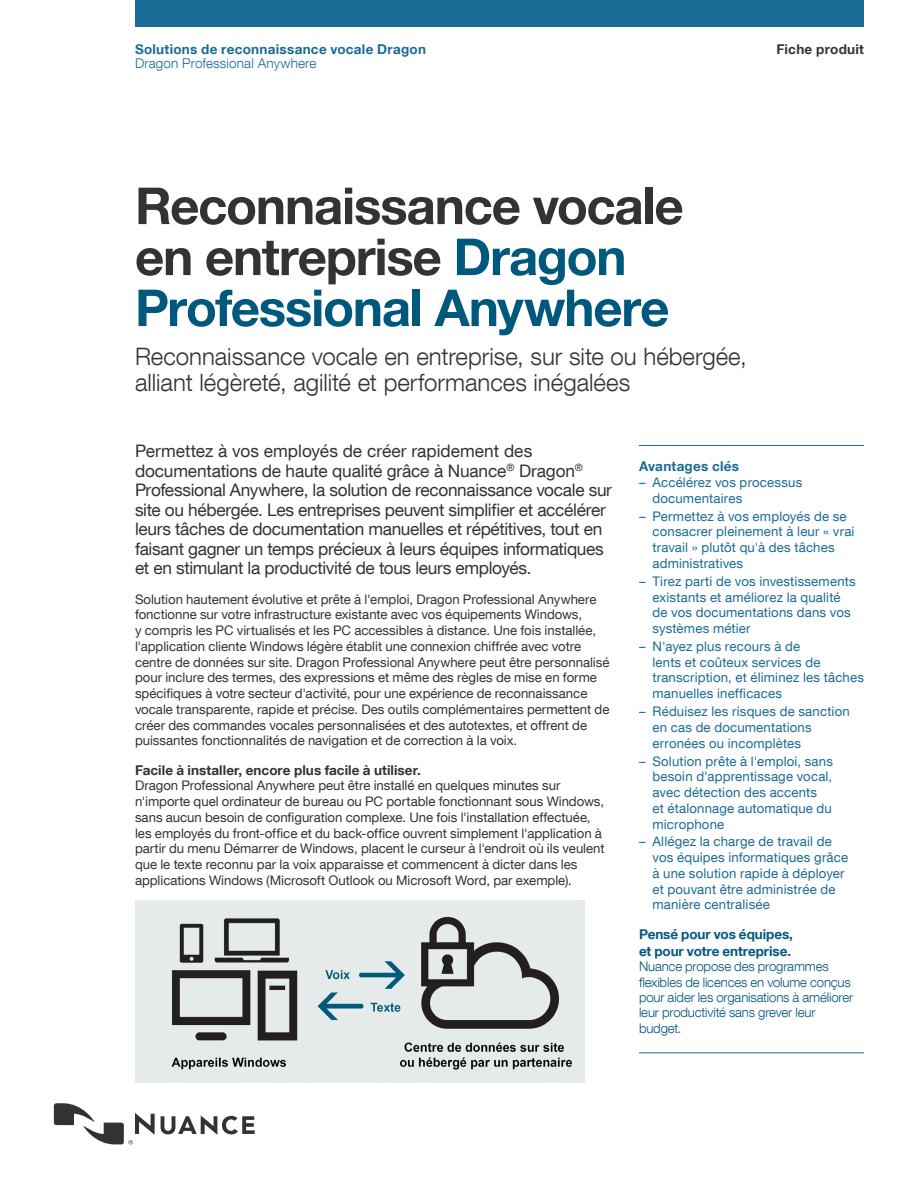
<style>
.page{position:relative;width:918px;height:1188px;background:#fff}
.page>*{position:absolute;margin:0;border:0;box-sizing:border-box;transform-origin:0 0}
.t1{font:700 51px/51px "Helvetica Neue LT Com";letter-spacing:-.025em;color:#333}
.t2{font:300 24px/25.5px "Helvetica Neue LT Com";color:#333}
.t3{font:17.25px/19.5px "Helvetica Neue LT Com";letter-spacing:-.02em;color:#333}
.t4{font:700 13.5px "Helvetica Neue LT Com";letter-spacing:.005em;color:#333}
.t5{font:700 13.5px "Helvetica Neue LT Com";letter-spacing:.02em;color:#1a6b96}
.t6{font:700 13.5px/16.5px "Helvetica Neue LT Com";letter-spacing:-.005em;color:#00597d}
.t7{font:300 13.5px "Helvetica Neue LT Com";letter-spacing:.01em;color:#1a6b96}
.t8{font:13.2px/15.8px "Helvetica Neue LT Com";letter-spacing:-.005em;color:#333}
.t9{font:13.2px/15.8px "Helvetica Neue LT Com";letter-spacing:.01em;color:#1a6b96}
.t10{font:300 13.2px/15.5px "Helvetica Neue LT Com";letter-spacing:-.01em;color:#00597d}
.s1{color:#00597d}
</style>
<div class="page">
<svg style="left:161px;top:1115px;width:94px;height:20px"></svg>
<svg style="left:54px;top:1103px;width:101px;height:41px"></svg>
<div style="left:135px;top:0;width:729px;height:27px;background:#1a6b96"></div>
<img style="left:135px;top:900px;width:449px;height:183px">
<hr style="left:639px;top:445px;width:225px;height:1px;background:#1a6b96">
<hr style="left:639px;top:1052px;width:225px;height:1px;background:#1a6b96">
<p class="t5" style="left:135px;top:41px;width:293px">Solutions de reconnaissance vocale Dragon</p>
<p class="t7" style="left:135px;top:55px;width:183px">Dragon Professional Anywhere</p>
<p class="t4" style="left:776px;top:41px;width:89px">Fiche produit</p>
<h1 class="t1" style="left:135px;top:179px;width:550px">Reconnaissance vocale en entreprise <span class="s1">Dragon<br>Professional Anywhere</span></h1>
<h2 class="t2" style="left:135px;top:343px;width:613px">Reconnaissance vocale en entreprise, sur site ou hébergée, alliant légèreté, agilité et performances inégalées</h2>
<p class="t3" style="left:135px;top:441px;width:479px">Permettez à vos employés de créer rapidement des documentations de haute qualité grâce à Nuance<sup>®</sup> Dragon<sup>® </sup>Professional Anywhere, la solution de reconnaissance vocale sur site ou hébergée. Les entreprises peuvent simplifier et accélérer leurs tâches de documentation manuelles et répétitives, tout en faisant gagner un temps précieux à leurs équipes informatiques et en stimulant la productivité de tous leurs employés.</p>
<p class="t8" style="left:135px;top:591px;width:476px">Solution hautement évolutive et prête à l'emploi, Dragon Professional Anywhere fonctionne sur votre infrastructure existante avec vos équipements Windows,<br>y compris les PC virtualisés et les PC accessibles à distance. Une fois installée, l'application cliente Windows légère établit une connexion chiffrée avec votre centre de données sur site. Dragon Professional Anywhere peut être personnalisé pour inclure des termes, des expressions et même des règles de mise en forme spécifiques à votre secteur d'activité, pour une expérience de reconnaissance vocale transparente, rapide et précise. Des outils complémentaires permettent de créer des commandes vocales personnalisées et des autotextes, et offrent de puissantes fonctionnalités de navigation et de correction à la voix.</p>
<p class="t4" style="left:135px;top:761px;width:288px">Facile à installer, encore plus facile à utiliser.</p>
<p class="t8" style="left:135px;top:778px;width:471px">Dragon Professional Anywhere peut être installé en quelques minutes sur n'importe quel ordinateur de bureau ou PC portable fonctionnant sous Windows, sans aucun besoin de configuration complexe. Une fois l'installation effectuée, les employés du front-office et du back-office ouvrent simplement l'application à partir du menu Démarrer de Windows, placent le curseur à l'endroit où ils veulent que le texte reconnu par la voix apparaisse et commencent à dicter dans les applications Windows (Microsoft Outlook ou Microsoft Word, par exemple).</p>
<p class="t5" style="left:639px;top:458px;width:102px">Avantages clés</p>
<p class="t9" style="left:653px;top:474px;width:151px;text-indent:-14px">– Accélérez vos processus documentaires</p>
<p class="t9" style="left:653px;top:508px;width:204px;text-indent:-14px">– Permettez à vos employés de se consacrer pleinement à leur « vrai travail » plutôt qu'à des tâches administratives</p>
<p class="t9" style="left:653px;top:573px;width:205px;text-indent:-14px">– Tirez parti de vos investissements existants et améliorez la qualité de vos documentations dans vos systèmes métier</p>
<p class="t9" style="left:653px;top:638px;width:213px;text-indent:-14px">– N'ayez plus recours à de<br>lents et coûteux services de transcription, et éliminez les tâches manuelles inefficaces</p>
<p class="t9" style="left:653px;top:703px;width:199px;text-indent:-14px">– Réduisez les risques de sanction en cas de documentations erronées ou incomplètes</p>
<p class="t9" style="left:653px;top:753px;width:182px;text-indent:-14px">– Solution prête à l'emploi, sans besoin d'apprentissage vocal, avec détection des accents<br>et étalonnage automatique du microphone</p>
<p class="t9" style="left:653px;top:834px;width:197px;text-indent:-14px">– Allégez la charge de travail de vos équipes informatiques grâce à une solution rapide à déployer et pouvant être administrée de manière centralisée</p>
<p class="t6" style="left:639px;top:926px;width:156px">Pensé pour vos équipes, et pour votre entreprise.</p>
<p class="t10" style="left:639px;top:959px;width:216px">Nuance propose des programmes flexibles de licences en volume conçus pour aider les organisations à améliorer leur productivité sans grever leur budget.</p>
</div>
